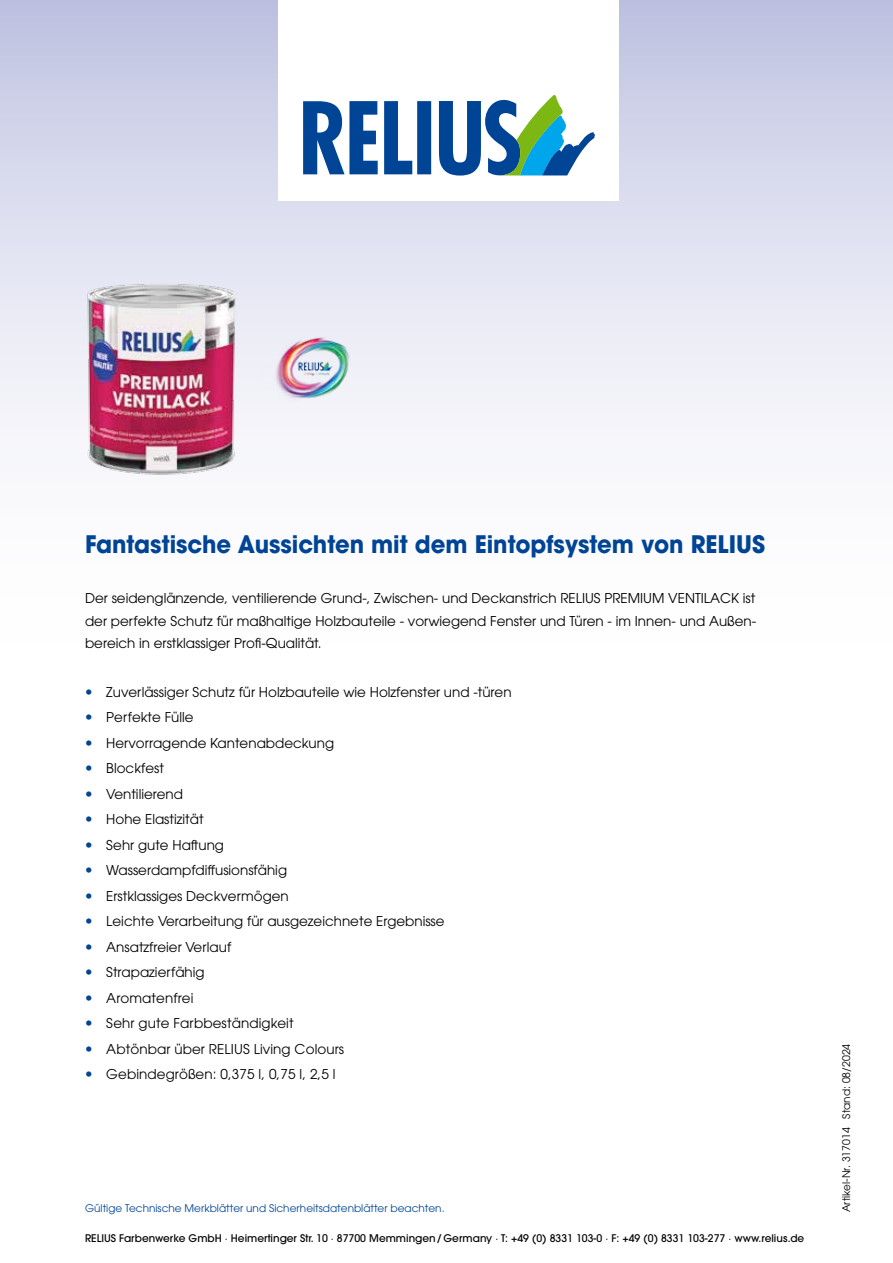
<style>
.page{position:relative;width:893px;height:1263px;background:#fff}
.page>*{position:absolute;margin:0;border:0;box-sizing:border-box;transform-origin:0 0}
.t1{font:700 24px "ITC Avant Garde Std";color:#004496;scale:.95 1}
.t2{font:13.5px/25.5px "ITC Avant Garde Std";color:#000}
.t3{font:500 10.5px "ITC Avant Garde Std";color:#000}
.t4{font:10.5px "ITC Avant Garde Std";color:#004496}
.t5{font:10.5px "ITC Avant Garde Std";color:#000}
</style>
<div class="page">
<div style="left:0;top:0;width:893px;height:722px;background:linear-gradient(to bottom,#c7cae5,#fff)"></div>
<div style="left:279px;top:0;width:340px;height:200px;background:#fff"></div>
<svg style="left:303px;top:95px;width:292px;height:81px"></svg>
<img style="left:83px;top:283px;width:154px;height:195px">
<img style="left:253px;top:334px;width:119px;height:68px">
<svg style="left:86px;top:689px;width:5px;height:5px"></svg>
<svg style="left:86px;top:715px;width:5px;height:5px"></svg>
<h1 class="t1" style="left:85px;top:528px;width:717px">Fantastische Aussichten mit dem Eintopfsystem von RELIUS</h1>
<p class="t2" style="left:85px;top:587px;width:673px;line-height:22.5px;text-align:justify">Der seidenglänzende, ventilierende Grund-, Zwischen- und Deckanstrich RELIUS PREMIUM VENTILACK ist der perfekte Schutz für maßhaltige Holzbauteile - vorwiegend Fenster und Türen - im Innen- und Außen&shy;bereich in erstklassiger Profi-Qualität.</p>
<p class="t2" style="left:106px;top:679px;width:407px">Zuverlässiger Schutz für Holzbauteile wie Holzfenster und -türen<br>Perfekte Fülle<br>Hervorragende Kantenabdeckung<br>Blockfest<br>Ventilierend<br>Hohe Elastizität<br>Sehr gute Haftung<br>Wasserdampfdiffusionsfähig<br>Erstklassiges Deckvermögen<br>Leichte Verarbeitung für ausgezeichnete Ergebnisse<br>Ansatzfreier Verlauf<br>Strapazierfähig<br>Aromatenfrei<br>Sehr gute Farbbeständigkeit<br>Abtönbar über RELIUS Living Colours<br>Gebindegrößen: 0,375 l, 0,75 l, 2,5 l</p>
<p class="t4" style="left:85px;top:1201px;width:361px">Gültige Technische Merkblätter und Sicherheitsdatenblätter beachten.</p>
<p class="t3" style="left:85px;top:1231px;width:721px">RELIUS Farbenwerke GmbH · Heimertinger Str. 10 · 87700 Memmingen/Germany · T: +49 (0) 8331 103-0 · F: +49 (0) 8331 103-277 · www.relius.de</p>
<p class="t5" style="left:840px;top:1212px;width:170px;rotate:-90deg">Artikel-Nr. 317014 Stand: 08/2024</p>
</div>
